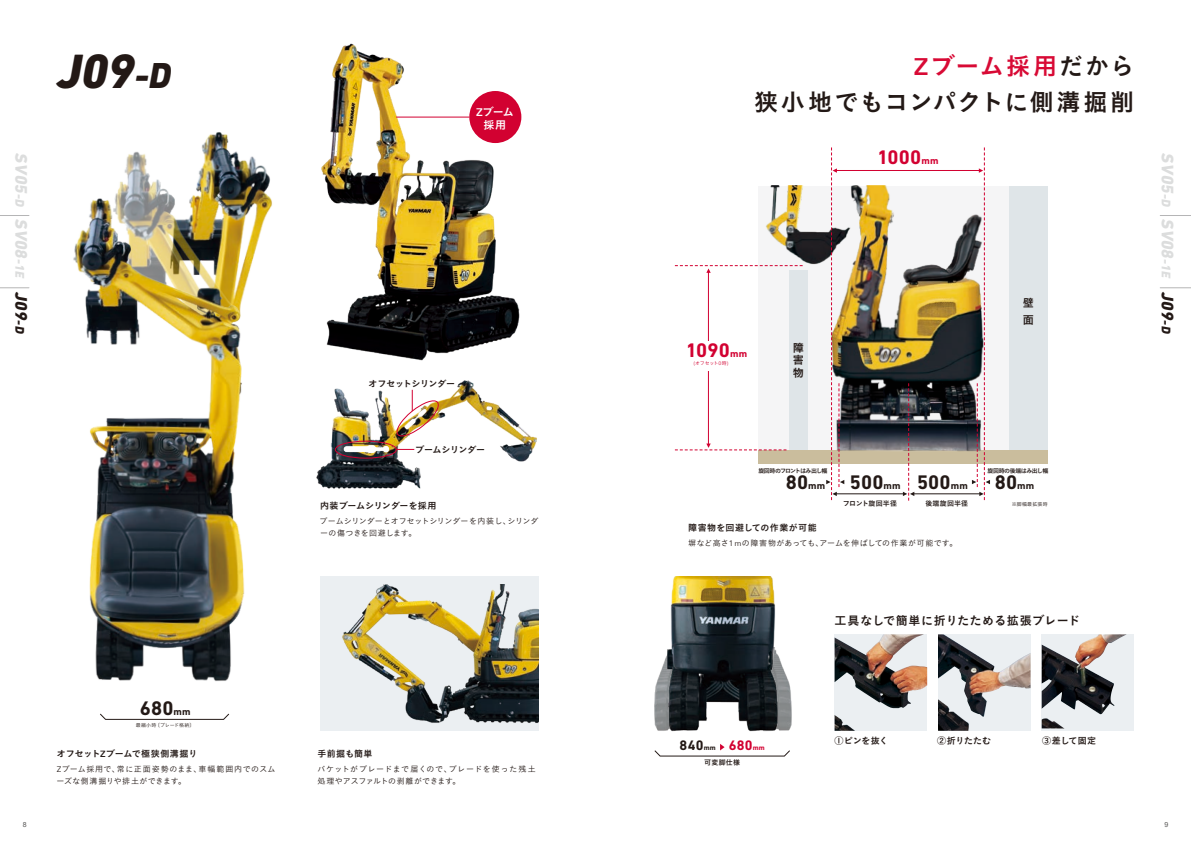
<style>
.page{position:relative;width:1191px;height:842px;background:#fff}
.page>*{position:absolute;margin:0;border:0;box-sizing:border-box;transform-origin:0 0}
.t1{font:italic 800 49px "DIN Next LT Pro";color:#231916}
.t2{font:24px/36px "Koburina Go Std W6";letter-spacing:.065em;color:#231916;text-align:right}
.t3{font:700 20px "DIN Next LT Pro";letter-spacing:.01em;color:#231916}
.t4{font:700 20px "DIN Next LT Pro";letter-spacing:.01em;color:#d20131}
.t5{font:italic 800 17px "DIN Next LT Pro";letter-spacing:.03em;color:#dcdddd}
.t6{font:italic 800 17px "DIN Next LT Pro";color:#231916}
.t7{font:700 14px "DIN Next LT Pro";letter-spacing:.015em;color:#231916}
.t8{font:12px "Koburina Go Std W6";letter-spacing:.045em;color:#231916}
.t9{font:11.2px/12.6px "Koburina Go Std W6";color:#231916}
.t10{font:11px/13.3px "Koburina Go Std W6";color:#fff;text-align:center}
.t11{font:9px "Koburina Go Std W6";letter-spacing:-.005em;color:#231916}
.t12{font:9px "Koburina Go Std W6";letter-spacing:-.045em;color:#231916}
.t13{font:9px "Koburina Go Std W6";letter-spacing:.05em;color:#231916}
.t14{font:8px/12px "Koburina Go Std W3";letter-spacing:.05em;color:#231916}
.t15{font:8px/12px "Koburina Go Std W3";letter-spacing:.055em;color:#231916}
.t16{font:8px/12px "Koburina Go Std W3";color:#231916}
.t17{font:8px "Koburina Go Std W3";letter-spacing:.03em;color:#231916}
.t18{font:7px "Koburina Go Std W6";letter-spacing:.025em;color:#231916}
.t19{font:7px "Koburina Go Std W6";letter-spacing:-.05em;color:#231916}
.t20{font:7px "Arial";color:#595857}
.t21{font:6px "Koburina Go Std W6";letter-spacing:-.12em;color:#231916}
.t22{font:6px "Koburina Go Std W6";letter-spacing:-.09em;color:#231916}
.t23{font:5px "Koburina Go Std W3";letter-spacing:.01em;color:#231916}
.t24{font:5px "Koburina Go Std W3";letter-spacing:-.06em;color:#d20131}
.t25{font:5px "Koburina Go Std W3";letter-spacing:.035em;color:#231916}
.s1{font-size:12.8px}
.s2{font-size:36.8px}
.s3{font-family:"Avenir Next";font-weight:600;color:#d80a35}
.s4{color:#d80a35}
.s5{font-size:10px}
.s6{font-family:"Avenir Next";font-weight:600}
.s7{font-family:"Avenir Next"}
.s8{font-size:7px}
.s9{color:#d20131}
.s10{font-size:7px;color:#d20131}
</style>
<div class="page">
<div style="left:1008px;top:186px;width:39px;height:278px;background:#dfe5e8"></div>
<div style="left:758px;top:450px;width:289px;height:14px;background:#cabd9d"></div>
<div style="left:320px;top:576px;width:219px;height:155px;background:#ebeff2"></div>
<img style="left:765px;top:185px;width:244px;height:265px">
<img style="left:321px;top:44px;width:201px;height:316px">
<img style="left:316px;top:380px;width:221px;height:109px">
<img style="left:342px;top:584px;width:197px;height:139px">
<img style="left:73px;top:132px;width:200px;height:549px">
<hr style="left:1160px;top:215px;width:31px;height:1px;background:#b5b5b6">
<hr style="left:1160px;top:288px;width:31px;height:1px;background:#b5b5b6">
<svg style="left:0;top:215px;width:29px;height:1px"></svg>
<svg style="left:0;top:288px;width:29px;height:1px"></svg>
<svg style="left:100px;top:713px;width:130px;height:7px"></svg>
<div style="left:1041px;top:634px;width:93px;height:97px;background:#ebeff2"></div>
<img style="left:834px;top:634px;width:93px;height:97px">
<img style="left:938px;top:634px;width:92px;height:97px">
<img style="left:1041px;top:634px;width:85px;height:94px">
<hr style="left:396px;top:117px;width:73px;height:1px;background:#d20131">
<div style="left:469px;top:91px;width:52px;height:52px;background:#d20131;border-radius:50%"></div>
<svg style="left:675px;top:265px;width:127px;height:186px"></svg>
<img style="left:826px;top:147px;width:164px;height:354px">
<div style="left:699px;top:341px;width:18px;height:29px;background:#fff"></div>
<div style="left:335px;top:441px;width:62px;height:17px;border:1px solid #d20131;border-radius:50%"></div>
<img style="left:342px;top:390px;width:99px;height:65px">
<img style="left:654px;top:576px;width:138px;height:156px">
<svg style="left:654px;top:744px;width:136px;height:13px"></svg>
<h3 class="t5" style="left:31px;top:153px;width:54px;rotate:90deg">SV05<span class="s1">-D</span></h3>
<h3 class="t5" style="left:31px;top:219px;width:61px;rotate:90deg">SV08<span class="s1">-1E</span></h3>
<h3 class="t6" style="left:31px;top:292px;width:43px;rotate:90deg">J09<span class="s1">-D</span></h3>
<h1 class="t1" style="left:57px;top:42px;width:116px">J09<span class="s2">-D</span></h1>
<h2 class="t2" style="left:754px;top:48px;width:381px"><span class="s3">Z</span><span class="s4">ブーム採用</span>だから<br>狭小地でもコンパクトに側溝掘削</h2>
<h3 class="t4" style="left:877px;top:146px;width:63px">1000<span class="s5">mm</span></h3>
<p class="t10" style="left:476px;top:106px;width:39px"><span class="s6">Z</span>ブーム採用</p>
<p class="t12" style="left:369px;top:376px;width:88px">オフセットシリンダー</p>
<p class="t12" style="left:415px;top:442px;width:71px">ブームシリンダー</p>
<p class="t11" style="left:320px;top:498px;width:118px">内装ブームシリンダーを採用</p>
<p class="t16" style="left:320px;top:514px;width:220px">ブームシリンダーとオフセットシリンダーを内装し、シリンダーの傷つきを回避します。</p>
<h3 class="t4" style="left:686px;top:338px;width:63px">1090<span class="s5">mm</span></h3>
<p class="t24" style="left:693px;top:360px;width:36px"><span class="s7">(</span>オフセット<span class="s7">0</span>時<span class="s7">)</span></p>
<p class="t9" style="left:793px;top:341px;width:12px;text-align:justify">障害物</p>
<p class="t9" style="left:1022px;top:294px;width:12px;line-height:17.1px">壁面</p>
<p class="t21" style="left:758px;top:467px;width:71px">旋回時のフロントはみ出し幅</p>
<h3 class="t3" style="left:785px;top:471px;width:41px">80<span class="s5">mm</span></h3>
<p class="t22" style="left:987px;top:467px;width:62px">旋回時の後端はみ出し幅</p>
<p class="t25" style="left:1011px;top:500px;width:37px">※脚幅最拡張時</p>
<h3 class="t3" style="left:850px;top:471px;width:52px">500<span class="s5">mm</span></h3>
<h3 class="t3" style="left:917px;top:471px;width:52px">500<span class="s5">mm</span></h3>
<h3 class="t3" style="left:994px;top:471px;width:41px">80<span class="s5">mm</span></h3>
<p class="t19" style="left:842px;top:497px;width:56px">フロント旋回半径</p>
<p class="t18" style="left:925px;top:497px;width:44px">後端旋回半径</p>
<p class="t13" style="left:688px;top:521px;width:130px">障害物を回避しての作業が可能</p>
<p class="t17" style="left:688px;top:537px;width:271px">塀など高さ<span class="s7">1m</span>の障害物があっても、アームを伸ばしての作業が可能です。</p>
<h3 class="t8" style="left:834px;top:611px;width:247px">工具なしで簡単に折りたためる拡張ブレード</h3>
<h3 class="t5" style="left:1177px;top:153px;width:54px;rotate:90deg">SV05<span class="s1">-D</span></h3>
<h3 class="t5" style="left:1177px;top:219px;width:61px;rotate:90deg">SV08<span class="s1">-1E</span></h3>
<h3 class="t6" style="left:1177px;top:292px;width:43px;rotate:90deg">J09<span class="s1">-D</span></h3>
<h3 class="t3" style="left:140px;top:696px;width:53px">680<span class="s5">mm</span></h3>
<p class="t23" style="left:136px;top:722px;width:60px">最縮小時〔ブレード格納〕</p>
<p class="t11" style="left:57px;top:747px;width:142px">オフセット<span class="s6">Z</span>ブームで極狭側溝掘り</p>
<p class="t15" style="left:57px;top:763px;width:220px"><span class="s7">Z</span>ブーム採用で、常に正面姿勢のまま、車幅範囲内でのスムーズな側溝掘りや排土ができます。</p>
<p class="t11" style="left:317px;top:747px;width:56px">手前掘も簡単</p>
<p class="t14" style="left:317px;top:763px;width:220px">バケットがブレードまで届くので、ブレードを使った残土処理やアスファルトの剥離ができます。</p>
<h3 class="t7" style="left:679px;top:737px;width:87px">840<span class="s8">mm</span> <span class="s9">680</span><span class="s10">mm</span></h3>
<p class="t18" style="left:704px;top:757px;width:37px">可変脚仕様</p>
<p class="t11" style="left:834px;top:733px;width:55px">①ピンを抜く</p>
<p class="t11" style="left:937px;top:733px;width:56px">②折りたたむ</p>
<p class="t11" style="left:1042px;top:733px;width:55px">③差して固定</p>
<p class="t20" style="left:23px;top:820px;width:5px">8</p>
<p class="t20" style="left:1164px;top:820px;width:5px">9</p>
</div>
